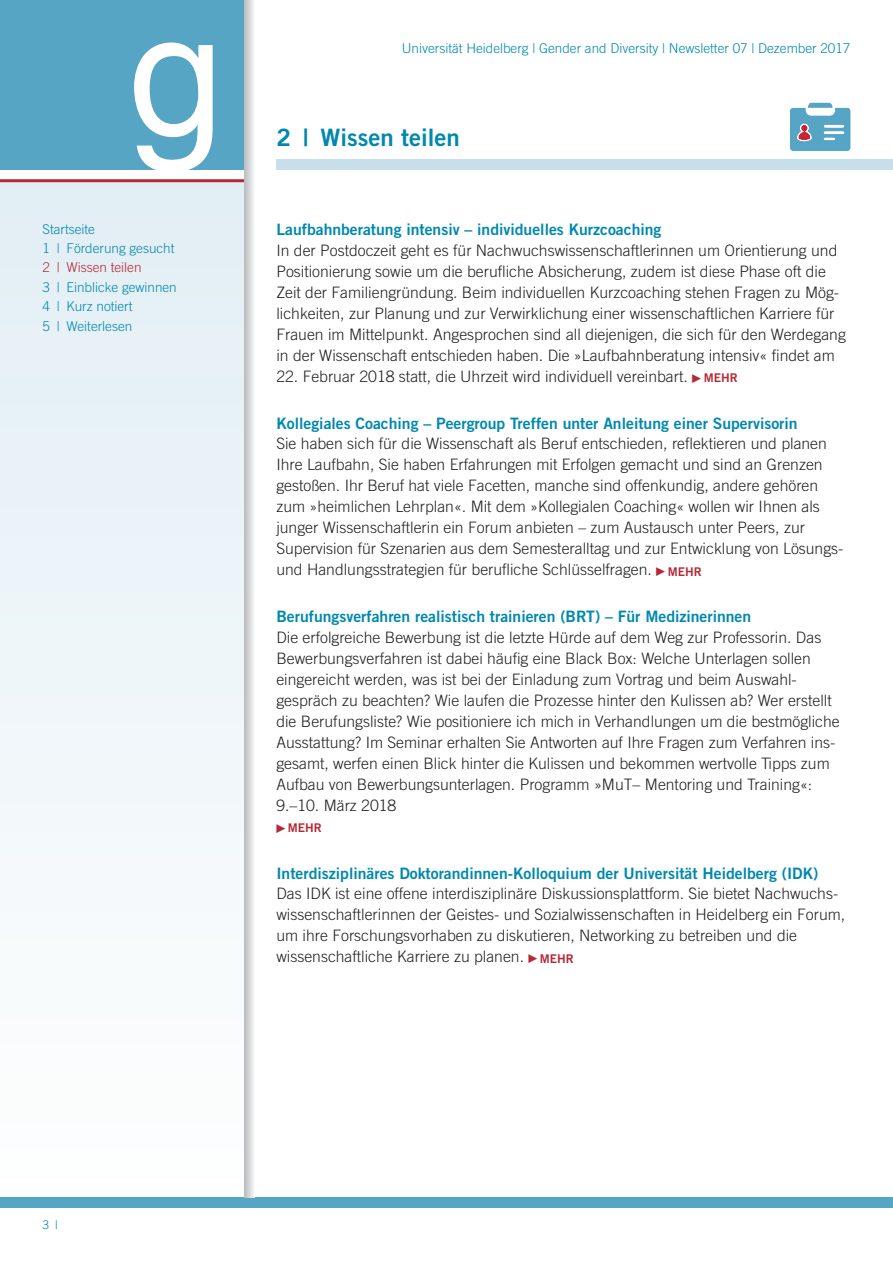
<style>
.page{position:relative;width:893px;height:1263px;background:#fff}
.page>*{position:absolute;margin:0;border:0;box-sizing:border-box;transform-origin:0 0}
.Head{font:24px "Trade Gothic LT Std Bd 2";color:#0188af}
.Fließ{font:300 15.75px/21px "Trade Gothic LT Std";color:#231f20}
.Subhead{font:15.75px "Trade Gothic LT Std Bd 2";color:#0188af}
.Fließ_blau{font:300 13.5px "Trade Gothic LT Std";color:#0188af}
.Fließ_blau-2{font:300 13.5px "Trade Gothic LT Std";color:#b72837}
.Fließ-2{font:12px "Trade Gothic LT Std Bd 2";color:#b72837}
.t1{font:300 12px "Trade Gothic LT Std";color:#0188af}
</style>
<div class="page">
<div style="left:0;top:181px;width:244px;height:1016px;background:linear-gradient(to right,#eff6f9,#eff6f9)"></div>
<div style="left:0;top:0;width:244px;height:170px;background:#56a5c4"></div>
<hr style="left:0;top:179px;width:244px;height:3px;background:#b72837">
<svg style="left:134px;top:43px;width:79px;height:127px"></svg>
<div style="left:0;top:1197px;width:893px;height:11px;background:#56a5c4"></div>
<svg style="left:244px;top:0;width:10px;height:1197px;background:#d3d3d6"></svg>
<div style="left:276px;top:159px;width:617px;height:11px;background:#c6dfeb"></div>
<svg style="left:790px;top:103px;width:60px;height:48px"></svg>
<p class="Fließ_blau" style="left:43px;top:221px;width:54px">Startseite</p>
<p class="Fließ_blau" style="left:43px;top:240px;width:134px">1 | Förderung gesucht</p>
<p class="Fließ_blau-2" style="left:43px;top:259px;width:100px">2 | Wissen teilen</p>
<p class="Fließ_blau" style="left:43px;top:279px;width:136px">3 | Einblicke gewinnen</p>
<p class="Fließ_blau" style="left:43px;top:298px;width:92px">4 | Kurz notiert</p>
<p class="Fließ_blau" style="left:43px;top:318px;width:91px">5 | Weiterlesen</p>
<p class="Fließ_blau" style="left:402px;top:40px;width:450px">Universität Heidelberg | Gender and Diversity | Newsletter 07 | Dezember 2017</p>
<p class="Head" style="left:276px;top:123px;width:185px">2 | Wissen teilen</p>
<p class="Subhead" style="left:276px;top:220px;width:387px">Laufbahnberatung intensiv – individuelles Kurzcoaching</p>
<p class="Fließ" style="left:276px;top:239px;width:571px">In der Postdoczeit geht es für Nachwuchswissenschaftlerinnen um Orientierung und Positionierung sowie um die berufliche Absicherung, zudem ist diese Phase oft die Zeit der Familiengründung. Beim individuellen Kurzcoaching stehen Fragen zu Mög&shy;lichkeiten, zur Planung und zur Verwirklichung einer wissenschaftlichen Karriere für Frauen im Mittelpunkt. Angesprochen sind all diejenigen, die sich für den Werdegang in der Wissenschaft entschieden haben. Die »Laufbahnberatung intensiv« findet am</p>
<p class="Fließ" style="left:276px;top:365px;width:413px">22. Februar 2018 statt, die Uhrzeit wird individuell vereinbart.</p>
<p class="Fließ-2" style="left:704px;top:370px;width:35px">MEHR</p>
<p class="Subhead" style="left:276px;top:413px;width:523px">Kollegiales Coaching – Peergroup Treffen unter Anleitung einer Supervisorin</p>
<p class="Fließ" style="left:276px;top:433px;width:569px">Sie haben sich für die Wissenschaft als Beruf entschieden, reflektieren und planen Ihre Laufbahn, Sie haben Erfahrungen mit Erfolgen gemacht und sind an Grenzen gestoßen. Ihr Beruf hat viele Facetten, manche sind offenkundig, andere gehören zum »heimlichen Lehrplan«. Mit dem »Kollegialen Coaching« wollen wir Ihnen als junger Wissenschaftlerin ein Forum anbieten – zum Austausch unter Peers, zur Supervision für Szenarien aus dem Semesteralltag und zur Entwicklung von Lösungs&shy;und Handlungsstrategien für berufliche Schlüsselfragen.</p>
<p class="Fließ-2" style="left:668px;top:564px;width:35px">MEHR</p>
<p class="Subhead" style="left:276px;top:607px;width:476px">Berufungsverfahren realistisch trainieren (BRT) – Für Medizinerinnen</p>
<p class="Fließ" style="left:276px;top:626px;width:565px">Die erfolgreiche Bewerbung ist die letzte Hürde auf dem Weg zur Professorin. Das Bewerbungsverfahren ist dabei häufig eine Black Box: Welche Unterlagen sollen eingereicht werden, was ist bei der Einladung zum Vortrag und beim Auswahl&shy;gespräch zu beachten? Wie laufen die Prozesse hinter den Kulissen ab? Wer erstellt die Berufungsliste? Wie positioniere ich mich in Verhandlungen um die bestmögliche Ausstattung? Im Seminar erhalten Sie Antworten auf Ihre Fragen zum Verfahren ins&shy;gesamt, werfen einen Blick hinter die Kulissen und bekommen wertvolle Tipps zum Aufbau von Bewerbungsunterlagen. Programm »MuT– Mentoring und Training«:<br>9.–10. März 2018</p>
<p class="Fließ-2" style="left:288px;top:820px;width:35px">MEHR</p>
<p class="Subhead" style="left:276px;top:864px;width:544px">Interdisziplinäres Doktorandinnen-Kolloquium der Universität Heidelberg (IDK)</p>
<p class="Fließ" style="left:276px;top:883px;width:570px">Das IDK ist eine offene interdisziplinäre Diskussionsplattform. Sie bietet Nachwuchs&shy;wissenschaftlerinnen der Geistes- und Sozialwissenschaften in Heidelberg ein Forum, um ihre Forschungsvorhaben zu diskutieren, Networking zu betreiben und die wissenschaftliche Karriere zu planen.</p>
<p class="Fließ-2" style="left:540px;top:951px;width:35px">MEHR</p>
<p class="t1" style="left:43px;top:1218px;width:17px">3 |</p>
</div>
